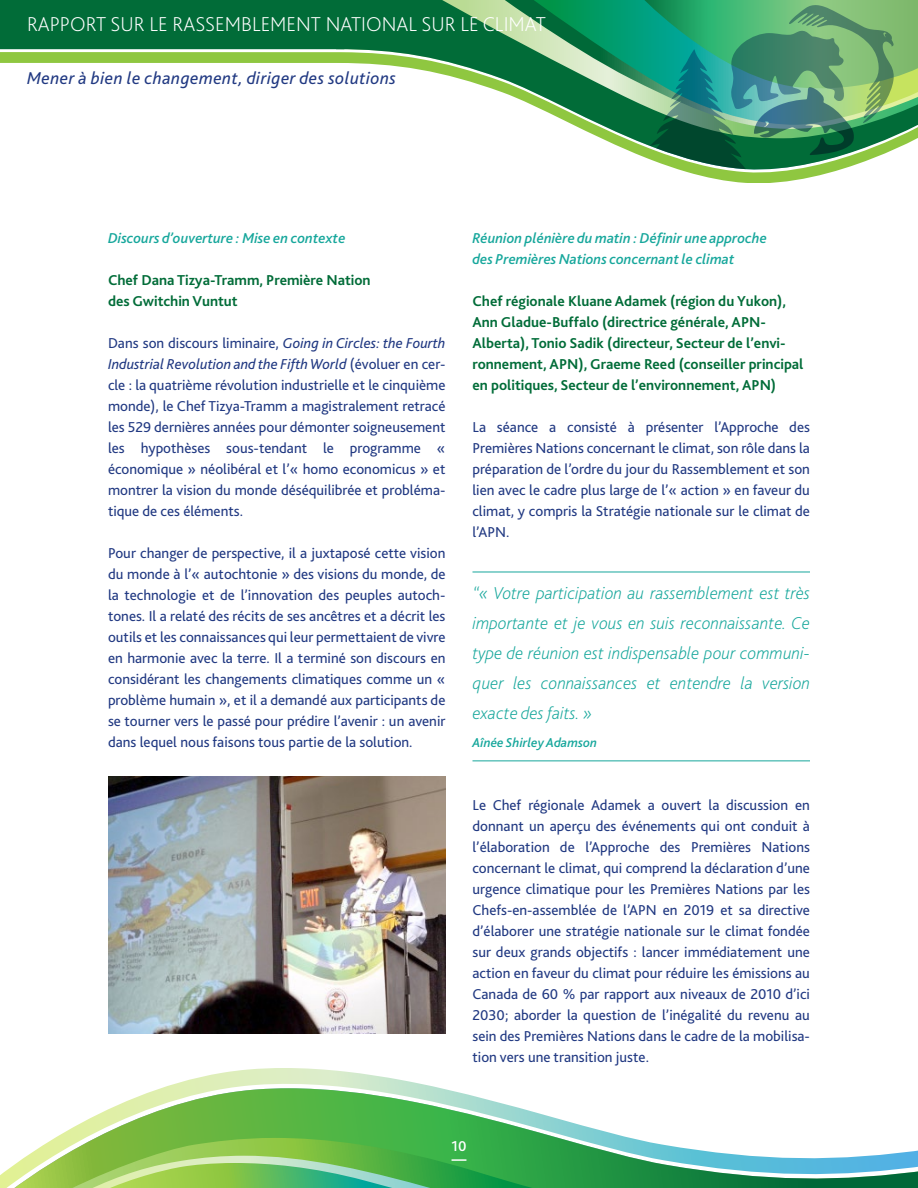
<style>
.page{position:relative;width:918px;height:1188px;background:#fff}
.page>*{position:absolute;margin:0;border:0;box-sizing:border-box;transform-origin:0 0}
.t1{font:200 21px "Bliss 2";color:#fff}
.Keynotes_Italic{font:italic 200 18px/30px "Bliss 2";color:#17a79c;text-align:justify}
.t2{font:italic 18px "Bliss 2";letter-spacing:.025em;color:#213982}
.Body_Text{font:15px/21px "Bliss 2";color:#213982;text-align:justify}
.Sub_Heads{font:700 15px/21px "Bliss 2";color:#016c38}
.Keynotes_Italic-2{font:italic 500 15px/21px "Bliss 2";color:#17a79c}
.t3{font:500 15px "Bliss 2";color:#fff}
.Keynotes_Italic-3{font:italic 500 13.5px "Bliss 2";color:#17a79c}
.s1{font-style:italic}
</style>
<div class="page">
<div style="left:334px;top:0;width:86px;height:52px;background:#016c38"></div>
<svg style="left:420px;top:0;width:67px;height:52px;background:#1f7d47"></svg>
<svg style="left:487px;top:0;width:30px;height:52px;background:#77b17a"></svg>
<svg style="left:517px;top:0;width:115px;height:52px;background:#2d9e6b"></svg>
<div style="left:0;top:0;width:352px;height:49px;background:#016c38"></div>
<svg style="left:0;top:52px;width:842px;height:131px"></svg>
<svg style="left:632px;top:0;width:286px;height:169px;background:#4d9e72"></svg>
<svg style="left:162px;top:1068px;width:277px;height:20px"></svg>
<svg style="left:0;top:1088px;width:918px;height:100px"></svg>
<svg style="left:46px;top:1138px;width:538px;height:50px;background:#6abc59"></svg>
<img style="left:108px;top:776px;width:338px;height:257px">
<hr style="left:472px;top:572px;width:338px;height:1px;background:#17a79c">
<hr style="left:472px;top:760px;width:338px;height:1px;background:#17a79c">
<h1 class="t1" style="left:27px;top:11px;width:520px">RAPPORT SUR LE RASSEMBLEMENT NATIONAL SUR LE CLIMAT</h1>
<p class="t2" style="left:27px;top:67px;width:371px">Mener à bien le changement, diriger des solutions</p>
<p class="Keynotes_Italic-2" style="left:108px;top:227px;width:239px">Discours d’ouverture : Mise en contexte</p>
<p class="Sub_Heads" style="left:108px;top:269px;width:264px">Chef Dana Tizya-Tramm, Première Nation des Gwitchin Vuntut</p>
<p class="Body_Text" style="left:108px;top:332px;width:339px">Dans son discours liminaire, <span class="s1">Going in Circles: the Fourth Industrial Revolution and the Fifth World</span> (évoluer en cer&shy;cle : la quatrième révolution industrielle et le cinquième monde), le Chef Tizya-Tramm a magistralement retracé les 529 dernières années pour démonter soigneusement les hypothèses sous-tendant le programme « économique » néolibéral et l’« homo economicus » et montrer la vision du monde déséquilibrée et probléma&shy;tique de ces éléments.</p>
<p class="Body_Text" style="left:108px;top:542px;width:339px">Pour changer de perspective, il a juxtaposé cette vision du monde à l’« autochtonie » des visions du monde, de la technologie et de l’innovation des peuples autoch&shy;tones. Il a relaté des récits de ses ancêtres et a décrit les outils et les connaissances qui leur permettaient de vivre en harmonie avec la terre. Il a terminé son discours en considérant les changements climatiques comme un « problème humain », et il a demandé aux participants de se tourner vers le passé pour prédire l’avenir : un avenir dans lequel nous faisons tous partie de la solution.</p>
<p class="Keynotes_Italic-2" style="left:472px;top:227px;width:296px">Réunion plénière du matin : Définir une approche des Premières Nations concernant le climat</p>
<p class="Sub_Heads" style="left:472px;top:290px;width:333px">Chef régionale Kluane Adamek (région du Yukon), Ann Gladue-Buffalo (directrice générale, APN-Alberta), Tonio Sadik (directeur, Secteur de l’envi&shy;ronnement, APN), Graeme Reed (conseiller principal en politiques, Secteur de l’environnement, APN)</p>
<p class="Body_Text" style="left:472px;top:416px;width:339px">La séance a consisté à présenter l’Approche des Premières Nations concernant le climat, son rôle dans la préparation de l’ordre du jour du Rassemblement et son lien avec le cadre plus large de l’« action » en faveur du climat, y compris la Stratégie nationale sur le climat de l’APN.</p>
<p class="Keynotes_Italic" style="left:472px;top:578px;width:339px">“« Votre participation au rassemblement est très importante et je vous en suis reconnaissante. Ce type de réunion est indispensable pour communi&shy;quer les connaissances et entendre la version exacte des faits. »</p>
<p class="Keynotes_Italic-3" style="left:472px;top:734px;width:126px">Aînée Shirley Adamson</p>
<p class="Body_Text" style="left:472px;top:794px;width:339px">Le Chef régionale Adamek a ouvert la discussion en donnant un aperçu des événements qui ont conduit à l’élaboration de l’Approche des Premières Nations concernant le climat, qui comprend la déclaration d’une urgence climatique pour les Premières Nations par les Chefs-en-assemblée de l’APN en 2019 et sa directive d’élaborer une stratégie nationale sur le climat fondée sur deux grands objectifs : lancer immédiatement une action en faveur du climat pour réduire les émissions au Canada de 60 % par rapport aux niveaux de 2010 d’ici 2030; aborder la question de l’inégalité du revenu au sein des Premières Nations dans le cadre de la mobilisa&shy;tion vers une transition juste.</p>
<p class="t3" style="left:452px;top:1136px;width:16px">10</p>
</div>
